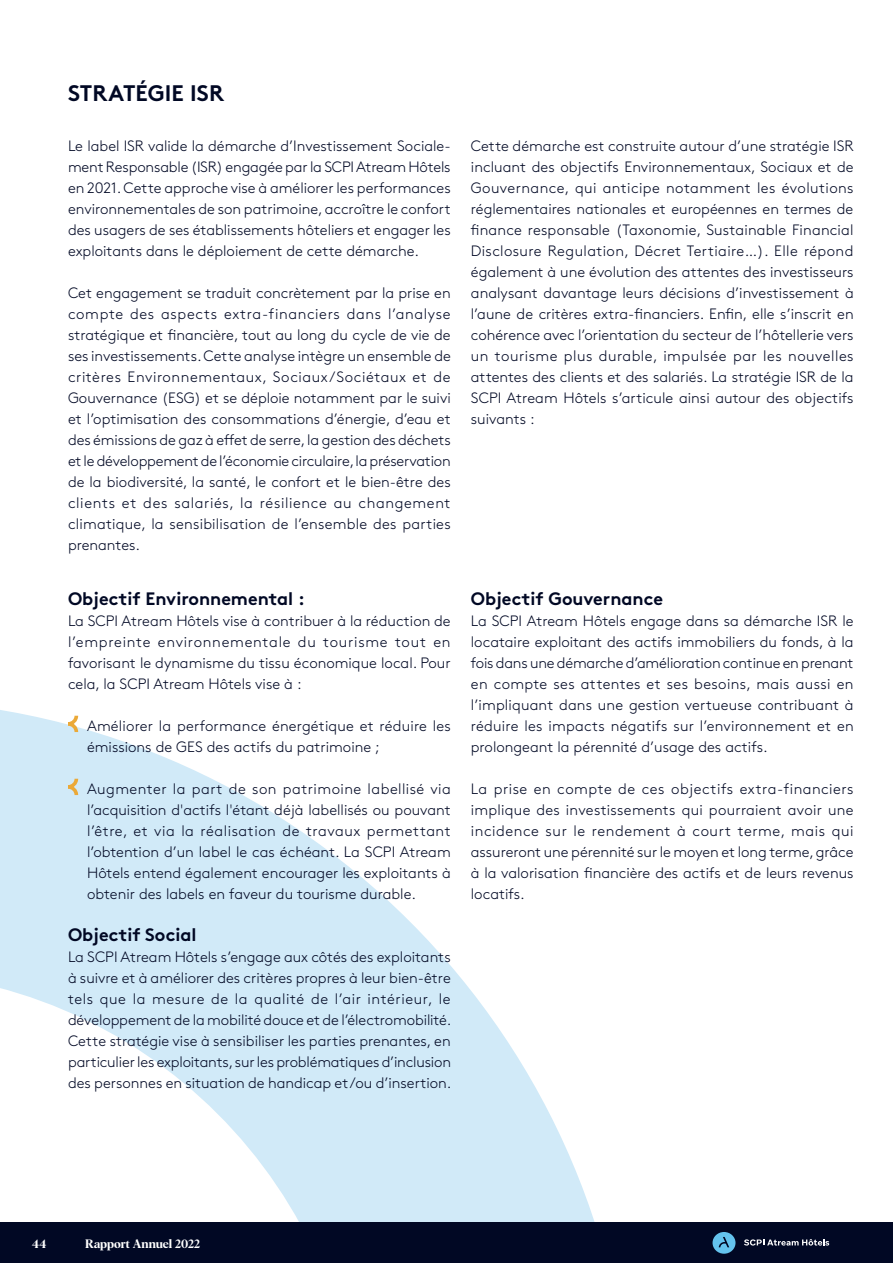
<style>
.page{position:relative;width:893px;height:1263px;background:#fff}
.page>*{position:absolute;margin:0;border:0;box-sizing:border-box;transform-origin:0 0}
.Texte_courant_noir{font:700 22.5px "Brown";letter-spacing:.005em;color:#010824}
.Texte_courant_noir-2{font:700 18px "Brown";color:#010824}
.Texte_courant_noir-3{font:300 15px/21px "Brown";color:#010824;text-align:justify}
.t1{font:12px "Albra Semi";letter-spacing:-.005em;color:#fff}
.t2{font:700 12px "Albra";color:#fff}
</style>
<div class="page">
<svg style="left:0;top:710px;width:632px;height:513px;fill:#d1eaf8"></svg>
<hr style="left:892px;top:0;width:1px;height:1263px;background:#64c3ee">
<svg style="left:68px;top:716px;width:10px;height:16px"></svg>
<svg style="left:68px;top:779px;width:10px;height:16px"></svg>
<div style="left:0;top:1223px;width:893px;height:40px;background:#010824"></div>
<svg style="left:744px;top:1239px;width:85px;height:6px"></svg>
<div style="left:712px;top:1232px;width:23px;height:22px;background:#64c3ee;border-radius:50%"></div>
<svg style="left:719px;top:1237px;width:10px;height:10px"></svg>
<p class="Texte_courant_noir" style="left:68px;top:75px;width:158px">STRATÉGIE ISR</p>
<p class="Texte_courant_noir-3" style="left:68px;top:134px;width:384px">Le label ISR valide la démarche d’Investissement Sociale&shy;ment Responsable (ISR) engagée par la SCPI Atream Hôtels en 2021. Cette approche vise à améliorer les performances environnementales de son patrimoine, accroître le confort des usagers de ses établissements hôteliers et engager les exploitants dans le déploiement de cette démarche.</p>
<p class="Texte_courant_noir-3" style="left:68px;top:281px;width:384px">Cet engagement se traduit concrètement par la prise en compte des aspects extra-financiers dans l’analyse stratégique et financière, tout au long du cycle de vie de ses investissements. Cette analyse intègre un ensemble de critères Environnementaux, Sociaux/Sociétaux et de Gouvernance (ESG) et se déploie notamment par le suivi et l’optimisation des consommations d’énergie, d’eau et des émissions de gaz à effet de serre, la gestion des déchets et le développement de l’économie circulaire, la préservation de la biodiversité, la santé, le confort et le bien-être des clients et des salariés, la résilience au changement climatique, la sensibilisation de l’ensemble des parties prenantes.</p>
<p class="Texte_courant_noir-2" style="left:68px;top:584px;width:238px">Objectif Environnemental :</p>
<p class="Texte_courant_noir-3" style="left:68px;top:609px;width:384px">La SCPI Atream Hôtels vise à contribuer à la réduction de l’empreinte environnementale du tourisme tout en favorisant le dynamisme du tissu économique local. Pour cela, la SCPI Atream Hôtels vise à :</p>
<p class="Texte_courant_noir-3" style="left:87px;top:714px;width:365px">Améliorer la performance énergétique et réduire les émissions de GES des actifs du patrimoine ;</p>
<p class="Texte_courant_noir-3" style="left:87px;top:777px;width:365px">Augmenter la part de son patrimoine labellisé via l’acquisition d'actifs l'étant déjà labellisés ou pouvant l’être, et via la réalisation de travaux permettant l’obtention d’un label le cas échéant. La SCPI Atream Hôtels entend également encourager les exploitants à obtenir des labels en faveur du tourisme durable.</p>
<p class="Texte_courant_noir-2" style="left:68px;top:920px;width:130px">Objectif Social</p>
<p class="Texte_courant_noir-3" style="left:68px;top:945px;width:385px">La SCPI Atream Hôtels s’engage aux côtés des exploitants à suivre et à améliorer des critères propres à leur bien-être tels que la mesure de la qualité de l’air intérieur, le développement de la mobilité douce et de l’électromobilité.<br>Cette stratégie vise à sensibiliser les parties prenantes, en particulier les exploitants, sur les problématiques d’inclusion des personnes en situation de handicap et/ou d’insertion.</p>
<p class="Texte_courant_noir-3" style="left:471px;top:134px;width:384px">Cette démarche est construite autour d’une stratégie ISR incluant des objectifs Environnementaux, Sociaux et de Gouvernance, qui anticipe notamment les évolutions réglementaires nationales et européennes en termes de finance responsable (Taxonomie, Sustainable Financial Disclosure Regulation, Décret Tertiaire…). Elle répond également à une évolution des attentes des investisseurs analysant davantage leurs décisions d’investissement à l’aune de critères extra-financiers. Enfin, elle s’inscrit en cohérence avec l’orientation du secteur de l’hôtellerie vers un tourisme plus durable, impulsée par les nouvelles attentes des clients et des salariés. La stratégie ISR de la SCPI Atream Hôtels s’articule ainsi autour des objectifs suivants :</p>
<p class="Texte_courant_noir-2" style="left:471px;top:584px;width:194px">Objectif Gouvernance</p>
<p class="Texte_courant_noir-3" style="left:471px;top:609px;width:384px">La SCPI Atream Hôtels engage dans sa démarche ISR le locataire exploitant des actifs immobiliers du fonds, à la fois dans une démarche d’amélioration continue en prenant en compte ses attentes et ses besoins, mais aussi en l’impliquant dans une gestion vertueuse contribuant à réduire les impacts négatifs sur l’environnement et en prolongeant la pérennité d’usage des actifs.</p>
<p class="Texte_courant_noir-3" style="left:471px;top:777px;width:384px">La prise en compte de ces objectifs extra-financiers implique des investissements qui pourraient avoir une incidence sur le rendement à court terme, mais qui assureront une pérennité sur le moyen et long terme, grâce à la valorisation financière des actifs et de leurs revenus locatifs.</p>
<p class="t2" style="left:32px;top:1234px;width:16px">44</p>
<p class="t1" style="left:85px;top:1234px;width:117px">Rapport Annuel 2022</p>
</div>
